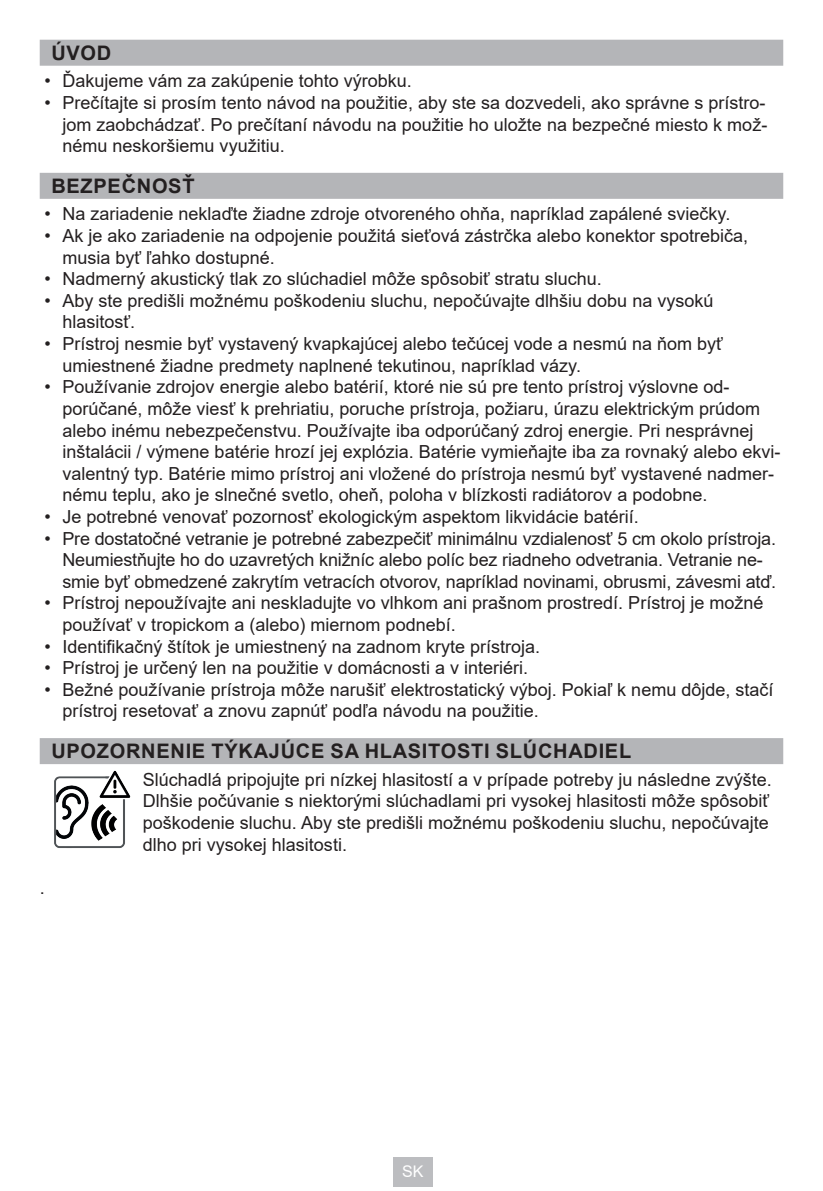
<style>
.page{position:relative;width:823px;height:1191px;background:#fff}
.page>*{position:absolute;margin:0;border:0;box-sizing:border-box;transform-origin:0 0}
.t1{font:700 20px "Arial";letter-spacing:.035em;color:#231f20}
.t2{font:18px/21.6px "Arial";color:#231f20}
.t3{font:16px "Arial";color:#fff}
</style>
<div class="page">
<div style="left:393px;top:1157px;width:40px;height:29px;background:#bcbdc0"></div>
<div style="left:40px;top:40px;width:742px;height:26px;background:#b4b5b8"></div>
<div style="left:40px;top:173px;width:742px;height:26px;background:#b4b5b8"></div>
<div style="left:40px;top:738px;width:742px;height:26px;background:#b4b5b8"></div>
<img style="left:54px;top:770px;width:77px;height:78px">
<p class="t1" style="left:51px;top:39px;width:61px">ÚVOD</p>
<p class="t2" style="left:44px;top:70px;width:369px">• Ďakujeme vám za zakúpenie tohto výrobku.</p>
<p class="t2" style="left:62px;top:92px;width:706px;text-align:justify;text-indent:-18px">• Prečítajte si prosím tento návod na použitie, aby ste sa dozvedeli, ako správne s prístro&shy;jom zaobchádzať. Po prečítaní návodu na použitie ho uložte na bezpečné miesto k mož&shy;nému neskoršiemu využitiu.</p>
<p class="t1" style="left:51px;top:172px;width:144px">BEZPEČNOSŤ</p>
<p class="t2" style="left:44px;top:203px;width:687px">• Na zariadenie neklaďte žiadne zdroje otvoreného ohňa, napríklad zapálené sviečky.</p>
<p class="t2" style="left:62px;top:225px;width:687px;text-indent:-18px">• Ak je ako zariadenie na odpojenie použitá sieťová zástrčka alebo konektor spotrebiča, musia byť ľahko dostupné.</p>
<p class="t2" style="left:44px;top:268px;width:558px">• Nadmerný akustický tlak zo slúchadiel môže spôsobiť stratu sluchu.</p>
<p class="t2" style="left:62px;top:290px;width:652px;text-indent:-18px">• Aby ste predišli možnému poškodeniu sluchu, nepočúvajte dlhšiu dobu na vysokú hlasitosť.</p>
<p class="t2" style="left:62px;top:333px;width:661px;text-indent:-18px">• Prístroj nesmie byť vystavený kvapkajúcej alebo tečúcej vode a nesmú na ňom byť umiestnené žiadne predmety naplnené tekutinou, napríklad vázy.</p>
<p class="t2" style="left:62px;top:376px;width:719px;text-indent:-18px">• Používanie zdrojov energie alebo batérií, ktoré nie sú pre tento prístroj výslovne od&shy;porúčané, môže viesť k prehriatiu, poruche prístroja, požiaru, úrazu elektrickým prúdom alebo inému nebezpečenstvu. Používajte iba odporúčaný zdroj energie. Pri nesprávnej inštalácii / výmene batérie hrozí jej explózia. Batérie vymieňajte iba za rovnaký alebo ekvi&shy;valentný typ. Batérie mimo prístroj ani vložené do prístroja nesmú byť vystavené nadmer&shy;nému teplu, ako je slnečné svetlo, oheň, poloha v blízkosti radiátorov a podobne.</p>
<p class="t2" style="left:44px;top:506px;width:595px">• Je potrebné venovať pozornosť ekologickým aspektom likvidácie batérií.</p>
<p class="t2" style="left:62px;top:527px;width:715px;text-indent:-18px">• Pre dostatočné vetranie je potrebné zabezpečiť minimálnu vzdialenosť 5 cm okolo prístroja.<br>Neumiestňujte ho do uzavretých knižníc alebo políc bez riadneho odvetrania. Vetranie ne&shy;smie byť obmedzené zakrytím vetracích otvorov, napríklad novinami, obrusmi, závesmi atď.</p>
<p class="t2" style="left:62px;top:592px;width:702px;text-indent:-18px">• Prístroj nepoužívajte ani neskladujte vo vlhkom ani prašnom prostredí. Prístroj je možné používať v tropickom a (alebo) miernom podnebí.</p>
<p class="t2" style="left:44px;top:635px;width:497px">• Identifikačný štítok je umiestnený na zadnom kryte prístroja.</p>
<p class="t2" style="left:44px;top:657px;width:485px">• Prístroj je určený len na použitie v domácnosti a v interiéri.</p>
<p class="t2" style="left:62px;top:678px;width:712px;text-indent:-18px">• Bežné používanie prístroja môže narušiť elektrostatický výboj. Pokiaľ k nemu dôjde, stačí prístroj resetovať a znovu zapnúť podľa návodu na použitie.</p>
<p class="t1" style="left:51px;top:737px;width:581px">UPOZORNENIE TÝKAJÚCE SA HLASITOSTI SLÚCHADIEL</p>
<p class="t2" style="left:143px;top:768px;width:630px">Slúchadlá pripojujte pri nízkej hlasitostí a v prípade potreby ju následne zvýšte.<br>Dlhšie počúvanie s niektorými slúchadlami pri vysokej hlasitosti môže spôsobiť poškodenie sluchu. Aby ste predišli možnému poškodeniu sluchu, nepočúvajte dlho pri vysokej hlasitosti.</p>
<p class="t2" style="left:40px;top:876px;width:7px">.</p>
<p class="t3" style="left:402px;top:1160px;width:23px">SK</p>
</div>
